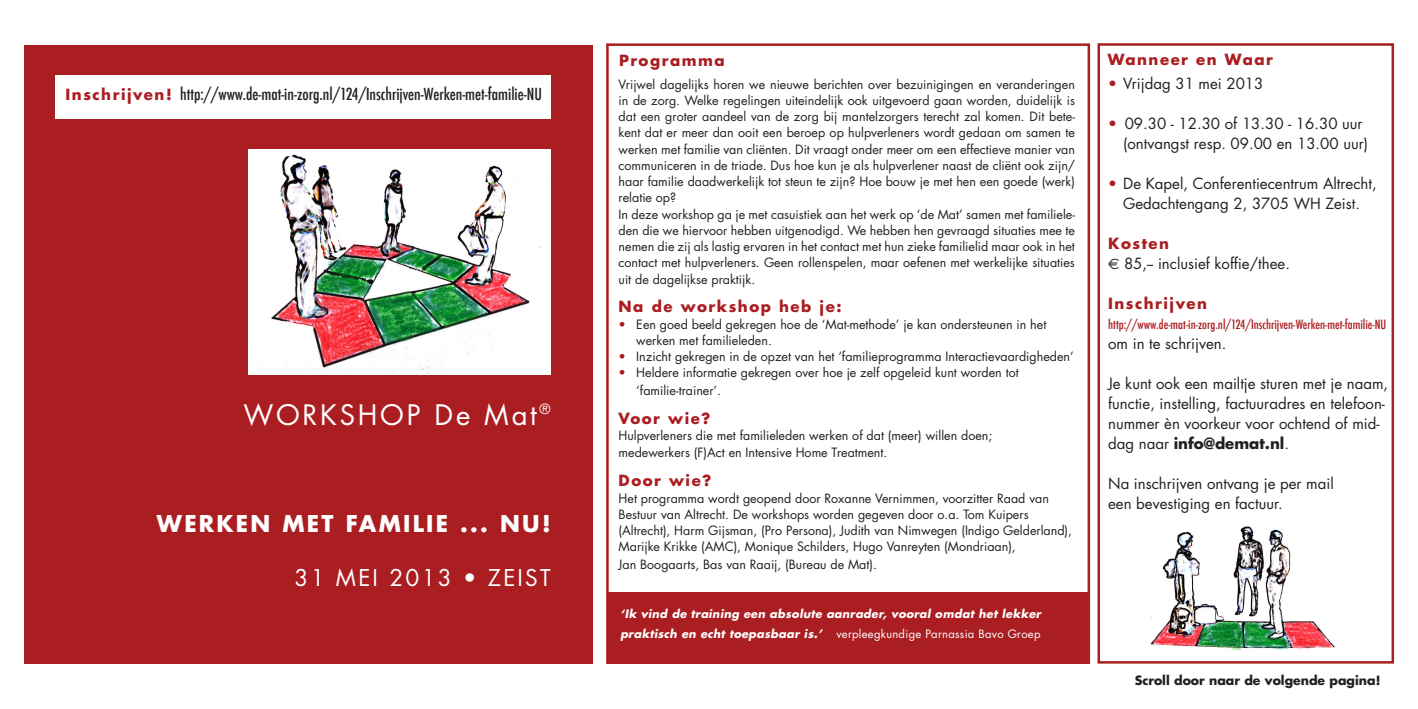
<style>
.page{position:relative;width:1418px;height:709px;background:#fff}
.page>*{position:absolute;margin:0;border:0;box-sizing:border-box;transform-origin:0 0}
.t1{font:27.5px "Futura";letter-spacing:.1em;color:#fff}
.t2{font:700 22.5px "Futura CE";letter-spacing:.1em;color:#fff}
.t3{font:22.5px "Futura";letter-spacing:.1em;color:#fff}
.t4{font:500 condensed 16.25px "Futura";color:#231f20}
.t5{font:15px/20px "Futura";color:#231f20}
.t6{font:15px "Futura CE";color:#231f20}
.t7{font:700 15px "Futura CE";letter-spacing:.1em;color:#aa1d21}
.t8{font:12.5px/16.2px "Futura CE";color:#231f20;text-align:justify}
.t9{font:12.5px/16.2px "Futura";color:#231f20;text-align:justify}
.t10{font:500 condensed 12.5px "Futura";color:#aa1d21}
.t11{font:700 12.5px "Futura CE";color:#231f20}
.t12{font:italic 700 11.25px/20px "Futura CE";letter-spacing:.025em;color:#fff}
.s1{font-family:"Futura"}
.s2{color:#aa1d21}
.s3{font-family:"Futura";font-weight:400;font-style:normal}
.s4{font-family:"Euro Sans"}
.s5{font-family:"Futura CE";font-weight:700}
</style>
<div class="page">
<div style="left:24px;top:45px;width:569px;height:619px;background:#aa1d21"></div>
<img style="left:248px;top:150px;width:302px;height:225px">
<div style="left:55px;top:75px;width:495px;height:44px;background:#fff"></div>
<img style="left:1123px;top:526px;width:246px;height:145px">
<div style="left:1097px;top:43px;width:296px;height:620px;border:2px solid #aa1d21"></div>
<div style="left:607px;top:592px;width:480px;height:72px;background:#aa1d21"></div>
<p class="t7" style="left:66px;top:83px;width:108px">Inschrijven!</p>
<p class="t4" style="left:180px;top:84px;width:363px">http://www.de-mat-in-zorg.nl/124/Inschrijven-Werken-met-familie-NU</p>
<p class="t1" style="left:243px;top:397px;width:309px">WORKSHOP De Mat<sup>®</sup></p>
<p class="t2" style="left:157px;top:507px;width:395px">WERKEN MET FAMILIE ... NU!</p>
<p class="t3" style="left:294px;top:563px;width:257px">31 MEI 2013 • ZEIST</p>
<p class="t7" style="left:619px;top:49px;width:107px">Programma</p>
<p class="t8" style="left:618px;top:76px;width:458px">Vrijwel dagelijks horen we nieuwe berichten over bezuinigingen en veranderingen in de zorg. Welke regelingen uiteindelijk ook uitgevoerd gaan worden, duidelijk is dat een groter aandeel van de zorg bij mantelzorgers terecht zal komen. Dit bete&shy;kent dat er meer dan ooit een beroep op hulpverleners wordt gedaan om samen te werken met familie van cliënten. Dit vraagt onder meer om een effectieve manier van communiceren <span class="s1">in de triade. Dus hoe kun je als hulpverlener naast de cliënt ook zijn/ haar familie daadwerkelijk tot steun te zijn? Hoe bouw je met hen een goede (werk) relatie op?</span></p>
<p class="t9" style="left:618px;top:206px;width:458px">In deze workshop ga je met casuistiek aan het werk op ‘de Mat’ samen met familiele&shy;den die we hiervoor hebben uitgenodigd. We hebben hen gevraagd situaties mee te nemen die zij als lastig ervaren in het contact met hun zieke familielid maar ook in het contact met hulpverleners. Geen rollenspelen, maar oefenen met werkelijke situaties uit de dagelijkse praktijk.</p>
<p class="t7" style="left:618px;top:296px;width:224px">Na de workshop heb je:</p>
<p class="t9" style="left:636px;top:316px;width:411px;text-indent:-18px"><span class="s2">•</span> Een goed beeld gekregen hoe de ‘Mat-methode’ je kan ondersteunen in het werken met familieleden.</p>
<p class="t9" style="left:618px;top:348px;width:457px"><span class="s2">•</span> Inzicht gekregen in de opzet van het ‘familieprogramma Interactievaardigheden’</p>
<p class="t9" style="left:618px;top:365px;width:401px"><span class="s2">•</span> Heldere informatie gekregen over hoe je zelf opgeleid kunt worden tot</p>
<p class="t9" style="left:636px;top:382px;width:86px">‘familie-trainer’.</p>
<p class="t7" style="left:618px;top:407px;width:93px">Voor wie?</p>
<p class="t9" style="left:618px;top:427px;width:375px">Hulpverleners die met familieleden werken of dat (meer) willen doen;</p>
<p class="t9" style="left:618px;top:445px;width:270px">medewerkers (F)Act en Intensive Home Treatment.</p>
<p class="t7" style="left:618px;top:469px;width:94px">Door wie?</p>
<p class="t8" style="left:618px;top:490px;width:432px">Het programma wordt geopend door Roxanne Vernimmen, voorzitter Raad van</p>
<p class="t8" style="left:618px;top:506px;width:455px;text-align:left">Bestuur van Altrecht. De workshops worden gegeven door o.a. Tom Kuipers (Altrecht), Harm Gijsman, (Pro Persona), Judith van Nimwegen (Indigo Gelderland),<br>Marijke Krikke (AMC), Monique Schilders, Hugo Vanreyten (Mondriaan),</p>
<p class="t8" style="left:618px;top:556px;width:260px">Jan Boogaarts, Bas van Raaij, (Bureau de Mat).</p>
<p class="t12" style="left:620px;top:603px;width:422px">‘Ik vind de training een absolute aanrader, vooral omdat het lekker praktisch en echt toepasbaar is.’ <span class="s3">verpleegkundige Parnassia Bavo Groep</span></p>
<p class="t7" style="left:1107px;top:48px;width:167px">Wanneer en Waar</p>
<p class="t6" style="left:1108px;top:74px;width:157px"><span class="s2">•</span> Vrijdag 31 mei 2013</p>
<p class="t6" style="left:1108px;top:114px;width:256px"><span class="s2">•</span> 09.30 - 12.30 of 13.30 - 16.30 uur</p>
<p class="t6" style="left:1123px;top:134px;width:246px">(ontvangst resp. 09.00 en 13.00 uur)</p>
<p class="t6" style="left:1108px;top:174px;width:270px"><span class="s2">•</span> De Kapel, Conferentiecentrum Altrecht,</p>
<p class="t6" style="left:1123px;top:194px;width:238px">Gedachtengang 2, 3705 WH Zeist.</p>
<p class="t7" style="left:1108px;top:232px;width:62px">Kosten</p>
<p class="t5" style="left:1108px;top:254px;width:183px"><span class="s4">E</span> 85,-- inclusief koffie/thee.</p>
<p class="t7" style="left:1108px;top:292px;width:100px">Inschrijven</p>
<p class="t10" style="left:1108px;top:316px;width:280px">http://www.de-mat-in-zorg.nl/124/Inschrijven-Werken-met-familie-NU</p>
<p class="t5" style="left:1108px;top:334px;width:120px">om in te schrijven.</p>
<p class="t5" style="left:1108px;top:374px;width:281px">Je kunt ook een mailtje sturen met je naam, functie, instelling, factuuradres en telefoon&shy;nummer èn voorkeur voor ochtend of mid&shy;dag naar <span class="s5">info@demat.nl</span>.</p>
<p class="t5" style="left:1108px;top:474px;width:227px">Na inschrijven ontvang je per mail</p>
<p class="t5" style="left:1108px;top:494px;width:176px">een bevestiging en factuur.</p>
<p class="t11" style="left:1134px;top:670px;width:247px">Scroll door naar de volgende pagina!</p>
</div>
